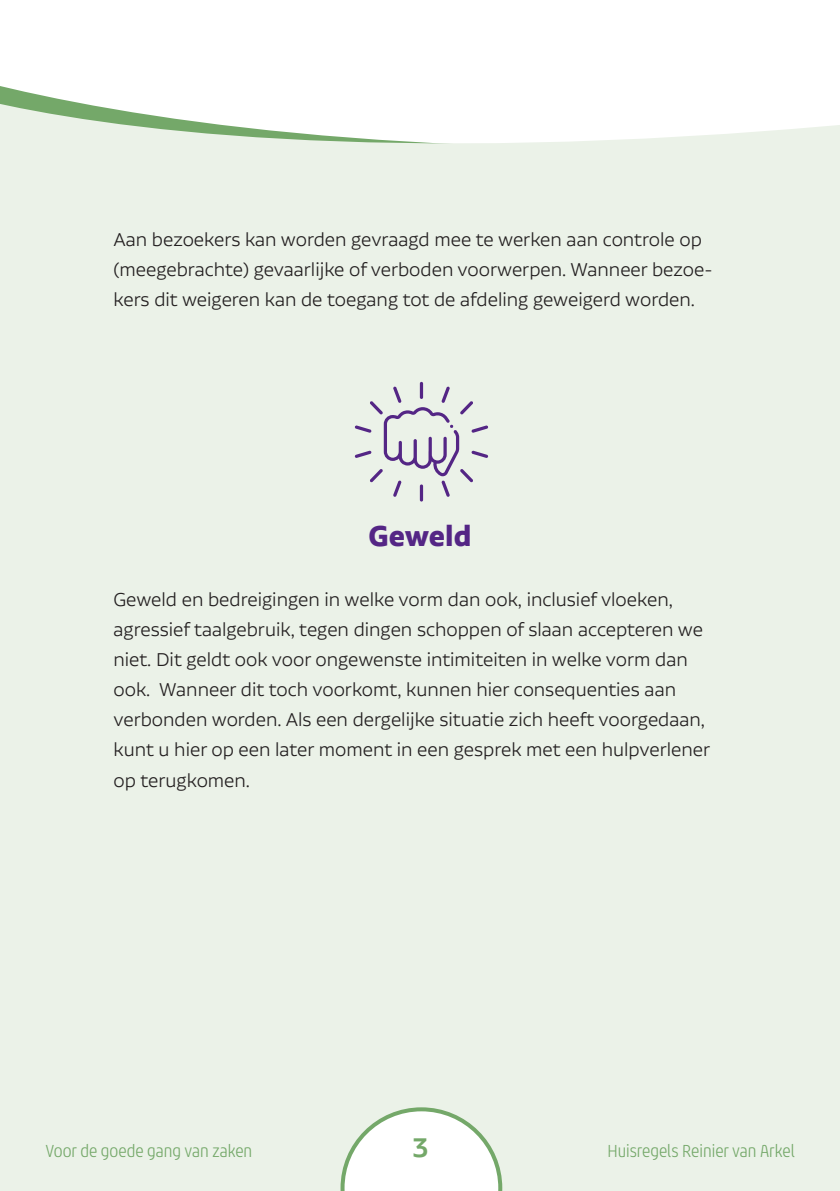
<style>
.page{position:relative;width:840px;height:1191px;background:#fff}
.page>*{position:absolute;margin:0;border:0;box-sizing:border-box;transform-origin:0 0}
.t1{font:700 34px "Alvar Pro";color:#542685}
.t2{font:500 32px "Alvar Pro";color:#74a869}
.t3{font:300 22px/30px "Alvar Pro";color:#231f20}
.t4{font:18px "Chypre Con Lig";color:#74a869}
</style>
<div class="page">
<svg style="left:0;top:86px;width:64px;height:14px"></svg>
<svg style="left:0;top:100px;width:839px;height:62px"></svg>
<div style="left:0;top:162px;width:839px;height:1029px;background:#ebf2e8"></div>
<svg style="left:340px;top:1107px;width:162px;height:84px"></svg>
<svg style="left:419px;top:382px;width:4px;height:17px"></svg>
<svg style="left:354px;top:386px;width:134px;height:111px"></svg>
<svg style="left:419px;top:484px;width:4px;height:17px"></svg>
<p class="t3" style="left:113px;top:224px;width:600px">Aan bezoekers kan worden gevraagd mee te werken aan controle op (meegebrachte) gevaarlijke of verboden voorwerpen. Wanneer bezoe&shy;kers dit weigeren kan de toegang tot de afdeling geweigerd worden.</p>
<p class="t1" style="left:368px;top:517px;width:104px">Geweld</p>
<p class="t3" style="left:113px;top:584px;width:598px">Geweld en bedreigingen in welke vorm dan ook, inclusief vloeken, agressief taalgebruik, tegen dingen schoppen of slaan accepteren we niet. Dit geldt ook voor ongewenste intimiteiten in welke vorm dan ook. Wanneer dit toch voorkomt, kunnen hier consequenties aan verbonden worden. Als een dergelijke situatie zich heeft voorgedaan, kunt u hier op een later moment in een gesprek met een hulpverlener op terugkomen.</p>
<p class="t4" style="left:45px;top:1140px;width:208px">Voor de goede gang van zaken</p>
<p class="t2" style="left:412px;top:1130px;width:17px">3</p>
<p class="t4" style="left:607px;top:1140px;width:189px">Huisregels Reinier van Arkel</p>
</div>
